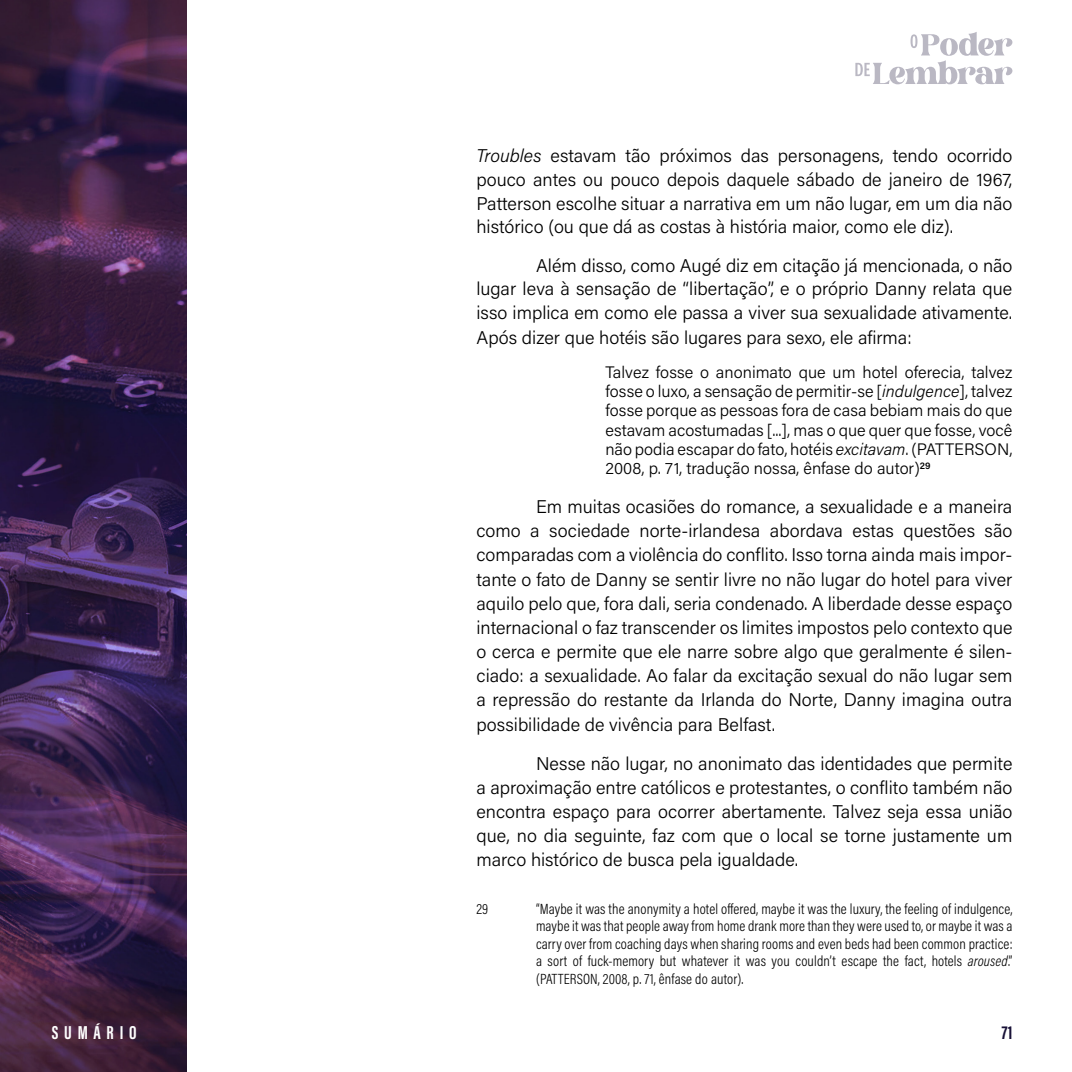
<style>
.page{position:relative;width:1072px;height:1072px;background:#fff}
.page>*{position:absolute;margin:0;border:0;box-sizing:border-box;transform-origin:0 0}
.t1{font:700 19.25px "Acumin Pro Extra Cond";letter-spacing:.3em;color:#fff}
.t2{font:700 19.25px "Acumin Pro Extra Cond";color:#181137}
.t3{font:300 18.38px/24.2px "Acumin Pro";color:#000;text-align:justify}
.t4{font:300 16.62px/19.2px "Acumin Pro";color:#000;text-align:justify}
.t5{font:300 14.88px/17.5px "Acumin Pro Cond";letter-spacing:.01em;color:#000;text-align:justify}
.s1{font-style:italic}
</style>
<div class="page">
<img style="left:0;top:0;width:186px;height:1071px">
<svg style="left:855px;top:32px;width:157px;height:52px"></svg>
<p class="t3" style="left:476px;top:143px;width:537px;line-height:23.6px"><span class="s1">Troubles</span> estavam tão próximos das personagens, tendo ocorrido pouco antes ou pouco depois daquele sábado de janeiro de 1967, Patterson escolhe situar a narrativa em um não lugar, em um dia não histórico (ou que dá as costas à história maior, como ele diz).</p>
<p class="t3" style="left:476px;top:253px;width:537px;text-indent:60px">Além disso, como Augé diz em citação já mencionada, o não lugar leva à sensação de “libertação”, e o próprio Danny relata que isso implica em como ele passa a viver sua sexualidade ativamente.<br>Após dizer que hotéis são lugares para sexo, ele afirma:</p>
<p class="t4" style="left:605px;top:362px;width:408px">Talvez fosse o anonimato que um hotel oferecia, talvez fosse o luxo, a sensação de permitir-se [<span class="s1">indulgence</span>], talvez fosse porque as pessoas fora de casa bebiam mais do que estavam acostumadas [...], mas o que quer que fosse, você não podia escapar do fato, hotéis <span class="s1">excitavam</span>. (PATTERSON, 2008, p. 71, tradução nossa, ênfase do autor)<sup>29</sup></p>
<p class="t3" style="left:476px;top:494px;width:537px;text-indent:60px">Em muitas ocasiões do romance, a sexualidade e a maneira como a sociedade norte-irlandesa abordava estas questões são comparadas com a violência do conflito. Isso torna ainda mais impor&shy;tante o fato de Danny se sentir livre no não lugar do hotel para viver aquilo pelo que, fora dali, seria condenado. A liberdade desse espaço internacional o faz transcender os limites impostos pelo contexto que o cerca e permite que ele narre sobre algo que geralmente é silen&shy;ciado: a sexualidade. Ao falar da excitação sexual do não lugar sem a repressão do restante da Irlanda do Norte, Danny imagina outra possibilidade de vivência para Belfast.</p>
<p class="t3" style="left:476px;top:750px;width:537px;text-indent:60px">Nesse não lugar, no anonimato das identidades que permite a aproximação entre católicos e protestantes, o conflito também não encontra espaço para ocorrer abertamente. Talvez seja essa união que, no dia seguinte, faz com que o local se torne justamente um marco histórico de busca pela igualdade.</p>
<p class="t5" style="left:476px;top:899px;width:13px">29</p>
<p class="t5" style="left:536px;top:899px;width:478px">“Maybe it was the anonymity a hotel offered, maybe it was the luxury, the feeling of indulgence, maybe it was that people away from home drank more than they were used to, or maybe it was a carry over from coaching days when sharing rooms and even beds had been common practice: a sort of fuck-memory but whatever it was you couldn’t escape the fact, hotels <span class="s1">aroused</span>.” (PATTERSON, 2008, p. 71, ênfase do autor).</p>
<p class="t1" style="left:52px;top:1020px;width:86px">SUMÁRIO</p>
<p class="t2" style="left:1001px;top:1020px;width:12px">71</p>
</div>
